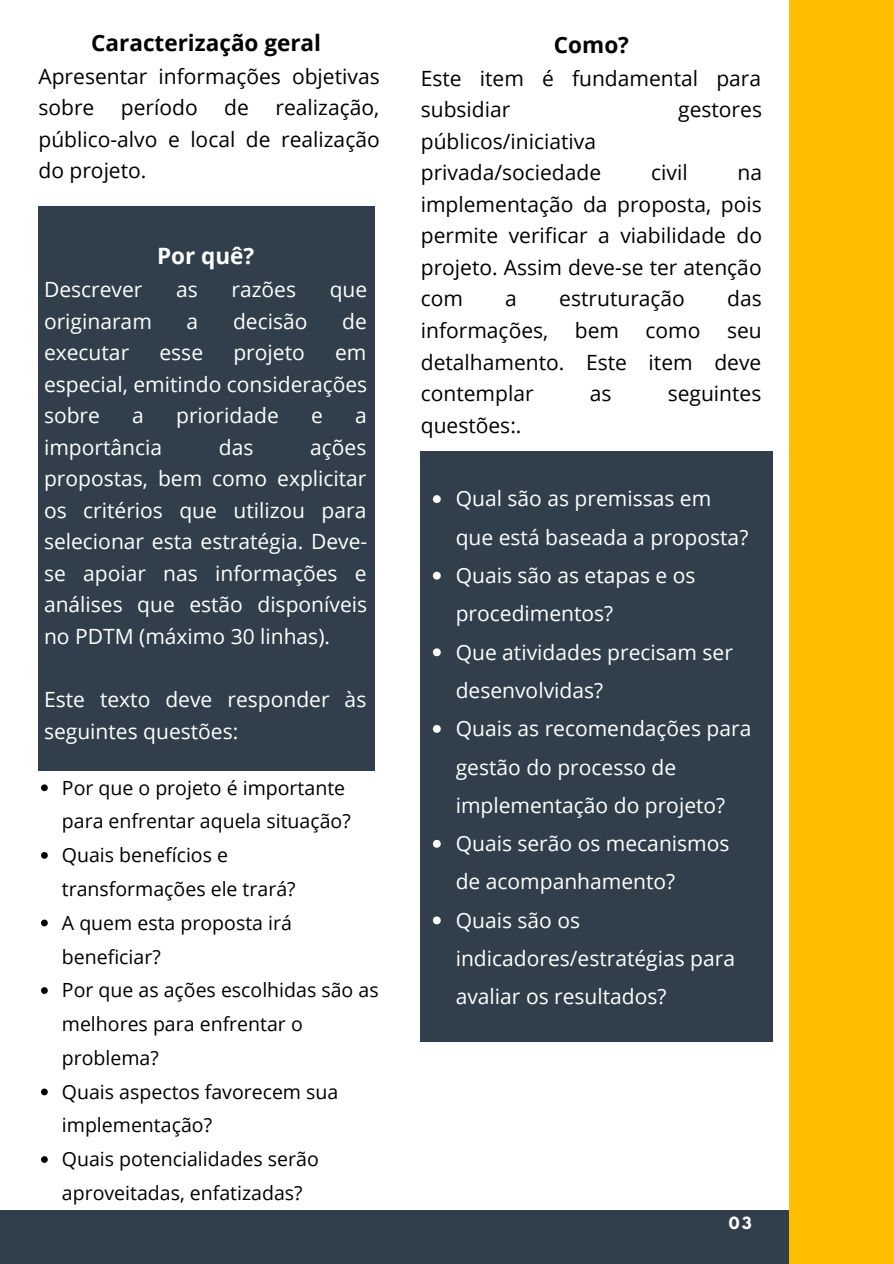
<style>
.page{position:relative;width:894px;height:1264px;background:#fff}
.page>*{position:absolute;margin:0;border:0;box-sizing:border-box;transform-origin:0 0}
.t1{font:700 22.5px "Open Sans";color:#000}
.t2{font:700 22.5px "Open Sans";color:#fff}
.t3{font:21px/38.2px "Open Sans";color:#fff;text-align:justify}
.t4{font:21px/31.5px "Open Sans";color:#000}
.t5{font:19.5px/33.8px "Open Sans";color:#000}
.t6{font:700 14.85px "League Spartan";color:#fff}
</style>
<div class="page">
<div style="left:0;top:1210px;width:788px;height:53px;background:#303f4b"></div>
<div style="left:789px;top:0;width:104px;height:1263px;background:#ffbe00"></div>
<div style="left:38px;top:206px;width:336px;height:564px;background:#303f4b"></div>
<svg style="left:41px;top:784px;width:7px;height:7px"></svg>
<svg style="left:41px;top:852px;width:7px;height:6px"></svg>
<svg style="left:41px;top:919px;width:7px;height:7px"></svg>
<svg style="left:41px;top:987px;width:7px;height:6px"></svg>
<svg style="left:41px;top:1088px;width:7px;height:7px"></svg>
<svg style="left:41px;top:1156px;width:7px;height:6px"></svg>
<div style="left:420px;top:451px;width:352px;height:590px;background:#303f4b"></div>
<svg style="left:433px;top:495px;width:7px;height:8px"></svg>
<svg style="left:433px;top:571px;width:7px;height:8px"></svg>
<svg style="left:433px;top:648px;width:7px;height:8px"></svg>
<svg style="left:433px;top:725px;width:7px;height:7px"></svg>
<svg style="left:433px;top:839px;width:7px;height:8px"></svg>
<svg style="left:433px;top:916px;width:7px;height:8px"></svg>
<p class="t1" style="left:91px;top:27px;width:231px">Caracterização geral</p>
<p class="t4" style="left:38px;top:60px;width:342px">Apresentar informações objetivas sobre</p>
<p class="t4" style="left:121px;top:91px;width:78px">período</p>
<p class="t4" style="left:224px;top:91px;width:26px">de</p>
<p class="t4" style="left:38px;top:91px;width:342px;text-align:justify;text-indent:237px">realização, público-alvo e local de realização do projeto.</p>
<p class="t2" style="left:157px;top:240px;width:99px">Por quê?</p>
<p class="t3" style="left:44px;top:270px;width:100px">Descrever</p>
<p class="t3" style="left:176px;top:270px;width:23px">as</p>
<p class="t3" style="left:231px;top:270px;width:66px">razões</p>
<p class="t3" style="left:329px;top:270px;width:39px">que</p>
<p class="t3" style="left:44px;top:301px;width:109px">originaram</p>
<p class="t3" style="left:187px;top:301px;width:13px">a</p>
<p class="t3" style="left:233px;top:301px;width:76px">decisão</p>
<p class="t3" style="left:342px;top:301px;width:26px">de</p>
<p class="t3" style="left:44px;top:333px;width:87px">executar</p>
<p class="t3" style="left:159px;top:333px;width:45px">esse</p>
<p class="t3" style="left:233px;top:333px;width:73px">projeto</p>
<p class="t3" style="left:44px;top:336px;width:324px;line-height:31.5px;text-indent:291px">em especial, emitindo considerações sobre</p>
<p class="t3" style="left:132px;top:396px;width:13px">a</p>
<p class="t3" style="left:176px;top:396px;width:104px">prioridade</p>
<p class="t3" style="left:311px;top:396px;width:13px">e</p>
<p class="t3" style="left:355px;top:396px;width:13px">a</p>
<p class="t3" style="left:44px;top:427px;width:119px">importância</p>
<p class="t3" style="left:219px;top:427px;width:36px">das</p>
<p class="t3" style="left:44px;top:431px;width:325px;line-height:31.5px;text-indent:266px">ações propostas, bem como explicitar os critérios que utilizou para selecionar esta estratégia. Deve&shy;se apoiar nas informações e análises que estão disponíveis no PDTM (máximo 30 linhas).</p>
<p class="t3" style="left:44px;top:683px;width:324px;line-height:31.5px">Este texto deve responder às seguintes questões:</p>
<p class="t5" style="left:62px;top:770px;width:318px">Por que o projeto é importante para enfrentar aquela situação?<br>Quais benefícios e<br>transformações ele trará?<br>A quem esta proposta irá beneficiar?<br>Por que as ações escolhidas são as melhores para enfrentar o problema?<br>Quais aspectos favorecem sua implementação?<br>Quais potencialidades serão aproveitadas, enfatizadas?</p>
<p class="t1" style="left:553px;top:29px;width:77px">Como?</p>
<p class="t4" style="left:420px;top:62px;width:342px">Este item é fundamental para subsidiar</p>
<p class="t4" style="left:678px;top:93px;width:85px">gestores</p>
<p class="t4" style="left:420px;top:125px;width:182px">públicos/iniciativa privada/sociedade</p>
<p class="t4" style="left:651px;top:156px;width:38px">civil</p>
<p class="t4" style="left:420px;top:156px;width:343px;text-align:justify;text-indent:317px">na implementação da proposta, pois permite verificar a viabilidade do projeto. Assim deve-se ter atenção com</p>
<p class="t4" style="left:505px;top:282px;width:13px">a</p>
<p class="t4" style="left:559px;top:282px;width:127px">estruturação</p>
<p class="t4" style="left:727px;top:282px;width:36px">das</p>
<p class="t4" style="left:420px;top:314px;width:129px">informações,</p>
<p class="t4" style="left:574px;top:314px;width:46px">bem</p>
<p class="t4" style="left:645px;top:314px;width:56px">como</p>
<p class="t4" style="left:420px;top:314px;width:342px;text-align:justify;text-indent:306px">seu detalhamento. Este item deve contemplar</p>
<p class="t4" style="left:589px;top:377px;width:23px">as</p>
<p class="t4" style="left:667px;top:377px;width:95px">seguintes</p>
<p class="t4" style="left:420px;top:409px;width:102px">questões:.</p>
<p class="t3" style="left:455px;top:479px;width:297px;text-align:left">Qual são as premissas em que está baseada a proposta?<br>Quais são as etapas e os procedimentos?<br>Que atividades precisam ser desenvolvidas?<br>Quais as recomendações para gestão do processo de implementação do projeto?<br>Quais serão os mecanismos de acompanhamento?<br>Quais são os indicadores/estratégias para avaliar os resultados?</p>
<p class="t6" style="left:728px;top:1215px;width:24px">03</p>
</div>
